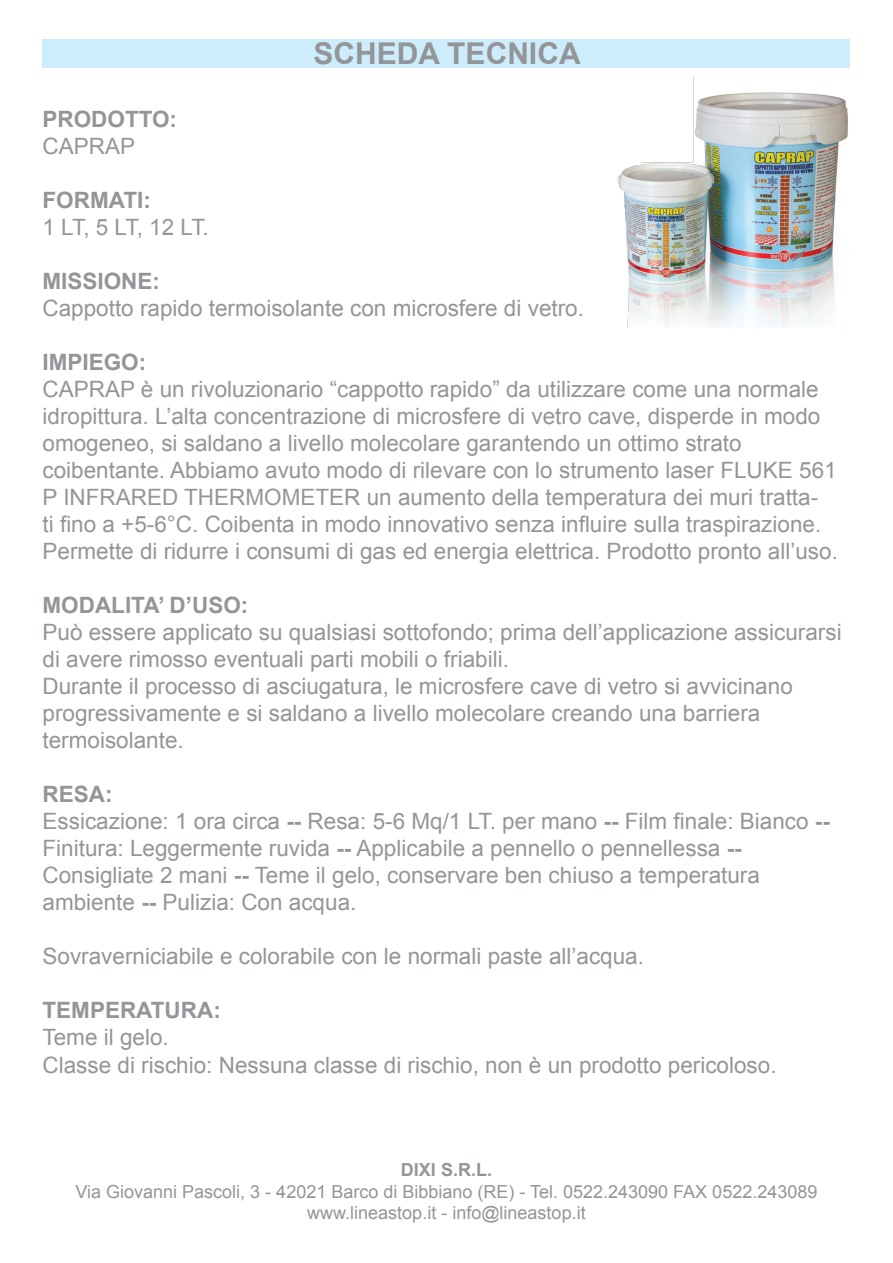
<style>
.page{position:relative;width:893px;height:1263px;background:#fff}
.page>*{position:absolute;margin:0;border:0;box-sizing:border-box;transform-origin:0 0}
.t1{font:700 30px "Arial";color:#939598}
.t2{font:22.5px/27px "Arial";color:#939598}
.t3{font:700 22.5px "Arial";color:#939598}
.t4{font:18px/21.6px "Arial";color:#939598;text-align:center}
.t5{font:700 18px "Arial";color:#939598}
.s1{font-weight:700}
</style>
<div class="page">
<div style="left:43px;top:39px;width:807px;height:29px;background:#ceedfc"></div>
<img style="left:617px;top:78px;width:232px;height:249px">
<h1 class="t1" style="left:313px;top:34px;width:269px">SCHEDA TECNICA</h1>
<p class="t3" style="left:43px;top:104px;width:136px">PRODOTTO:</p>
<p class="t2" style="left:43px;top:133px;width:94px">CAPRAP</p>
<p class="t3" style="left:43px;top:185px;width:110px">FORMATI:</p>
<p class="t2" style="left:43px;top:214px;width:168px">1 LT, 5 LT, 12 LT.</p>
<p class="t3" style="left:43px;top:266px;width:119px">MISSIONE:</p>
<p class="t2" style="left:43px;top:295px;width:543px">Cappotto rapido termoisolante con microsfere di vetro.</p>
<p class="t3" style="left:43px;top:347px;width:105px">IMPIEGO:</p>
<p class="t2" style="left:43px;top:376px;width:797px">CAPRAP è un rivoluzionario “cappotto rapido” da utilizzare come una normale idropittura. L’alta concentrazione di microsfere di vetro cave, disperde in modo omogeneo, si saldano a livello molecolare garantendo un ottimo strato coibentante. Abbiamo avuto modo di rilevare con lo strumento laser FLUKE 561<br>P INFRARED THERMOMETER un aumento della temperatura dei muri tratta-<br>ti fino a +5-6°C. Coibenta in modo innovativo senza influire sulla traspirazione.<br>Permette di ridurre i consumi di gas ed energia elettrica. Prodotto pronto all’uso.</p>
<p class="t3" style="left:43px;top:590px;width:207px">MODALITA’ D’USO:</p>
<p class="t2" style="left:43px;top:619px;width:801px">Può essere applicato su qualsiasi sottofondo; prima dell’applicazione assicurarsi di avere rimosso eventuali parti mobili o friabili.<br>Durante il processo di asciugatura, le microsfere cave di vetro si avvicinano progressivamente e si saldano a livello molecolare creando una barriera termoisolante.</p>
<p class="t2" style="left:43px;top:781px;width:789px"><span class="s1">RESA:<br></span>Essicazione: 1 ora circa <span class="s1">--</span> Resa: 5-6 Mq/1 LT. per mano <span class="s1">--</span> Film finale: Bianco <span class="s1">-- </span>Finitura: Leggermente ruvida <span class="s1">--</span> Applicabile a pennello o pennellessa <span class="s1">-- </span>Consigliate 2 mani <span class="s1">--</span> Teme il gelo, conservare ben chiuso a temperatura ambiente <span class="s1">--</span> Pulizia: Con acqua.</p>
<p class="t2" style="left:43px;top:943px;width:603px">Sovraverniciabile e colorabile con le normali paste all’acqua.</p>
<p class="t3" style="left:43px;top:995px;width:180px">TEMPERATURA:</p>
<p class="t2" style="left:43px;top:1024px;width:736px">Teme il gelo.<br>Classe di rischio: Nessuna classe di rischio, non è un prodotto pericoloso.</p>
<p class="t5" style="left:401px;top:1158px;width:93px">DIXI S.R.L.</p>
<p class="t4" style="left:76px;top:1181px;width:743px">Via Giovanni Pascoli, 3 - 42021 Barco di Bibbiano (RE) - Tel. 0522.243090 FAX 0522.243089 www.lineastop.it - info@lineastop.it</p>
</div>
